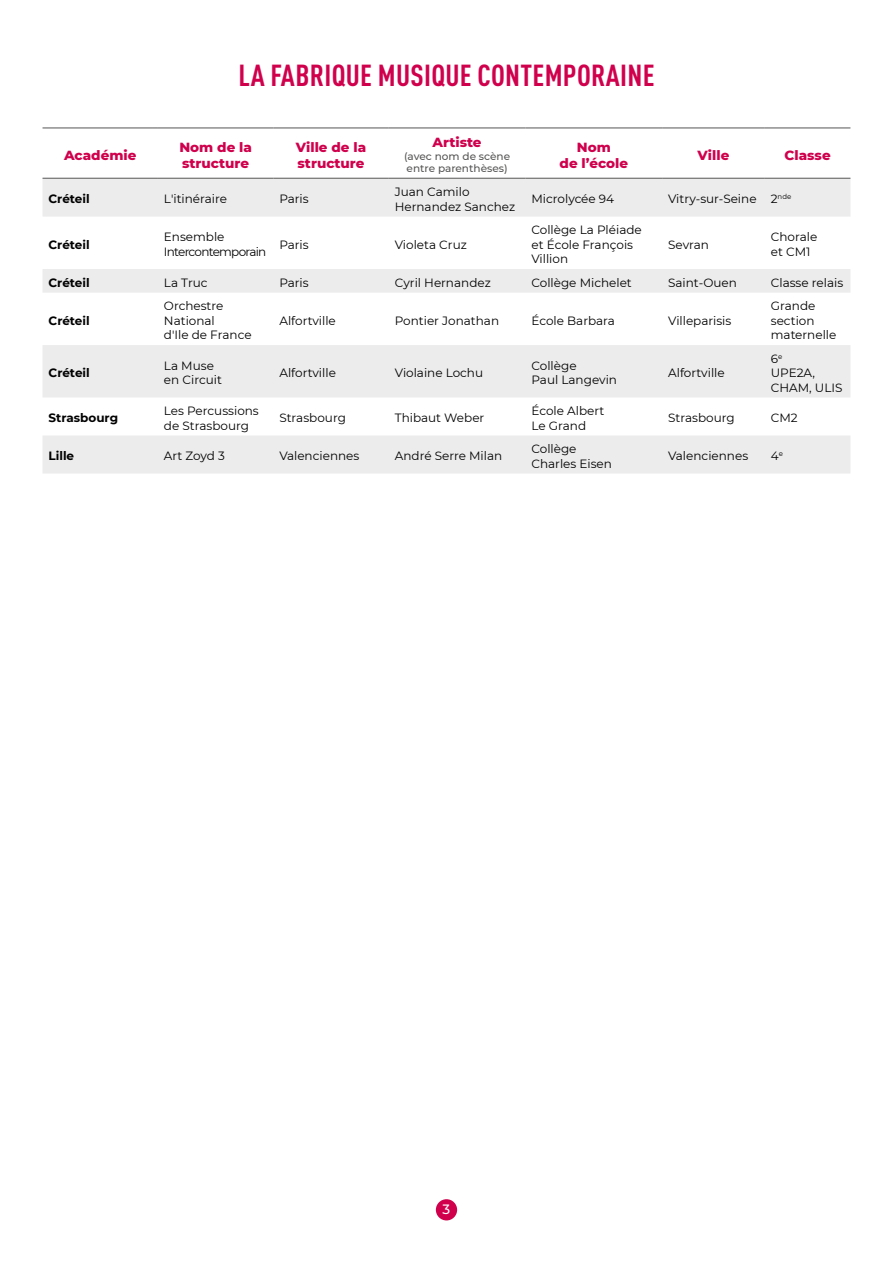
<style>
.page{position:relative;width:893px;height:1263px;background:#fff}
.page>*{position:absolute;margin:0;border:0;box-sizing:border-box;transform-origin:0 0}
.t1{font:700 condensed 30px "DIN Pro";letter-spacing:.01em;color:#d0004c}
.t2{font:800 13.5px/16.2px "Montserrat";color:#d0004c}
.t3{font:500 13.5px "Montserrat";color:#fff}
.t4{font:12px/14.4px "Montserrat";color:#000}
.t5{font:700 12px "Montserrat";color:#000}
.t6{font:12px/14.4px "Montserrat";letter-spacing:-.06em;color:#000}
.t7{font:500 10.5px/12.6px "Montserrat";color:#565655}
</style>
<div class="page">
<svg style="left:43px;top:179px;width:807px;height:294px;fill:#ececec"></svg>
<hr style="left:43px;top:128px;width:115px;height:1px;background:#565655">
<hr style="left:158px;top:128px;width:115px;height:1px;background:#565655">
<hr style="left:273px;top:128px;width:116px;height:1px;background:#565655">
<hr style="left:389px;top:128px;width:136px;height:1px;background:#565655">
<hr style="left:525px;top:128px;width:137px;height:1px;background:#565655">
<hr style="left:662px;top:128px;width:103px;height:1px;background:#565655">
<hr style="left:765px;top:128px;width:85px;height:1px;background:#565655">
<hr style="left:43px;top:178px;width:115px;height:1px;background:#565655">
<hr style="left:158px;top:178px;width:115px;height:1px;background:#565655">
<hr style="left:273px;top:178px;width:116px;height:1px;background:#565655">
<hr style="left:389px;top:178px;width:136px;height:1px;background:#565655">
<hr style="left:525px;top:178px;width:137px;height:1px;background:#565655">
<hr style="left:662px;top:178px;width:103px;height:1px;background:#565655">
<hr style="left:765px;top:178px;width:85px;height:1px;background:#565655">
<div style="left:436px;top:1199px;width:21px;height:21px;background:#d0004c;border-radius:50%"></div>
<h1 class="t1" style="left:238px;top:57px;width:418px">LA FABRIQUE MUSIQUE CONTEMPORAINE</h1>
<p class="t2" style="left:64px;top:146px;width:74px">Académie</p>
<p class="t2" style="left:179px;top:138px;width:74px">Nom de la structure</p>
<p class="t2" style="left:296px;top:138px;width:72px">Ville de la structure</p>
<p class="t2" style="left:433px;top:133px;width:50px">Artiste</p>
<p class="t7" style="left:404px;top:149px;width:108px">(avec nom de scène entre parenthèses)</p>
<p class="t2" style="left:560px;top:138px;width:70px;text-align:center">Nom<br>de l’école</p>
<p class="t2" style="left:698px;top:146px;width:33px">Ville</p>
<p class="t2" style="left:785px;top:146px;width:48px">Classe</p>
<p class="t5" style="left:49px;top:190px;width:43px">Créteil</p>
<p class="t4" style="left:164px;top:192px;width:65px">L'itinéraire</p>
<p class="t4" style="left:279px;top:192px;width:31px">Paris</p>
<p class="t4" style="left:395px;top:184px;width:122px">Juan Camilo<br>Hernandez Sanchez</p>
<p class="t4" style="left:531px;top:192px;width:84px">Microlycée 94</p>
<p class="t4" style="left:668px;top:192px;width:125px">Vitry-sur-Seine 2<sup>nde</sup></p>
<p class="t5" style="left:49px;top:236px;width:43px">Créteil</p>
<p class="t6" style="left:164px;top:230px;width:104px">Ensemble<br>Intercontemporain</p>
<p class="t4" style="left:279px;top:237px;width:31px">Paris</p>
<p class="t4" style="left:395px;top:237px;width:74px">Violeta Cruz</p>
<p class="t4" style="left:531px;top:222px;width:112px">Collège La Pléiade et École François<br>Villion</p>
<p class="t4" style="left:668px;top:237px;width:42px">Sevran</p>
<p class="t4" style="left:771px;top:230px;width:48px">Chorale et CM1</p>
<p class="t5" style="left:49px;top:274px;width:43px">Créteil</p>
<p class="t4" style="left:164px;top:275px;width:45px">La Truc</p>
<p class="t4" style="left:279px;top:275px;width:31px">Paris</p>
<p class="t4" style="left:395px;top:275px;width:97px">Cyril Hernandez</p>
<p class="t4" style="left:531px;top:275px;width:102px">Collège Michelet</p>
<p class="t4" style="left:668px;top:275px;width:70px">Saint-Ouen</p>
<p class="t4" style="left:771px;top:275px;width:74px">Classe relais</p>
<p class="t5" style="left:49px;top:312px;width:43px">Créteil</p>
<p class="t4" style="left:164px;top:298px;width:89px">Orchestre<br>National<br>d'Ile de France</p>
<p class="t4" style="left:771px;top:298px;width:67px">Grande section maternelle</p>
<p class="t4" style="left:279px;top:313px;width:58px">Alfortville</p>
<p class="t4" style="left:395px;top:313px;width:106px">Pontier Jonathan</p>
<p class="t4" style="left:531px;top:313px;width:85px">École Barbara</p>
<p class="t4" style="left:668px;top:313px;width:65px">Villeparisis</p>
<p class="t5" style="left:49px;top:364px;width:43px">Créteil</p>
<p class="t4" style="left:164px;top:358px;width:59px">La Muse en Circuit</p>
<p class="t4" style="left:279px;top:365px;width:58px">Alfortville</p>
<p class="t4" style="left:395px;top:365px;width:90px">Violaine Lochu</p>
<p class="t4" style="left:531px;top:358px;width:87px">Collège<br>Paul Langevin</p>
<p class="t4" style="left:668px;top:365px;width:58px">Alfortville</p>
<p class="t4" style="left:771px;top:351px;width:73px">6<sup>e<br></sup>UPE2A,<br>CHAM, ULIS</p>
<p class="t5" style="left:49px;top:409px;width:71px">Strasbourg</p>
<p class="t4" style="left:164px;top:403px;width:96px">Les Percussions de Strasbourg</p>
<p class="t4" style="left:279px;top:410px;width:68px">Strasbourg</p>
<p class="t4" style="left:395px;top:410px;width:91px">Thibaut Weber</p>
<p class="t4" style="left:531px;top:403px;width:74px">École Albert<br>Le Grand</p>
<p class="t4" style="left:668px;top:410px;width:68px">Strasbourg</p>
<p class="t4" style="left:771px;top:410px;width:28px">CM2</p>
<p class="t5" style="left:49px;top:447px;width:27px">Lille</p>
<p class="t4" style="left:164px;top:448px;width:62px">Art Zoyd 3</p>
<p class="t4" style="left:279px;top:448px;width:82px">Valenciennes</p>
<p class="t4" style="left:395px;top:448px;width:109px">André Serre Milan</p>
<p class="t4" style="left:531px;top:441px;width:82px">Collège<br>Charles Eisen</p>
<p class="t4" style="left:668px;top:448px;width:82px">Valenciennes</p>
<p class="t4" style="left:771px;top:448px;width:14px">4<sup>e</sup></p>
<p class="t3" style="left:443px;top:1200px;width:9px">3</p>
</div>
